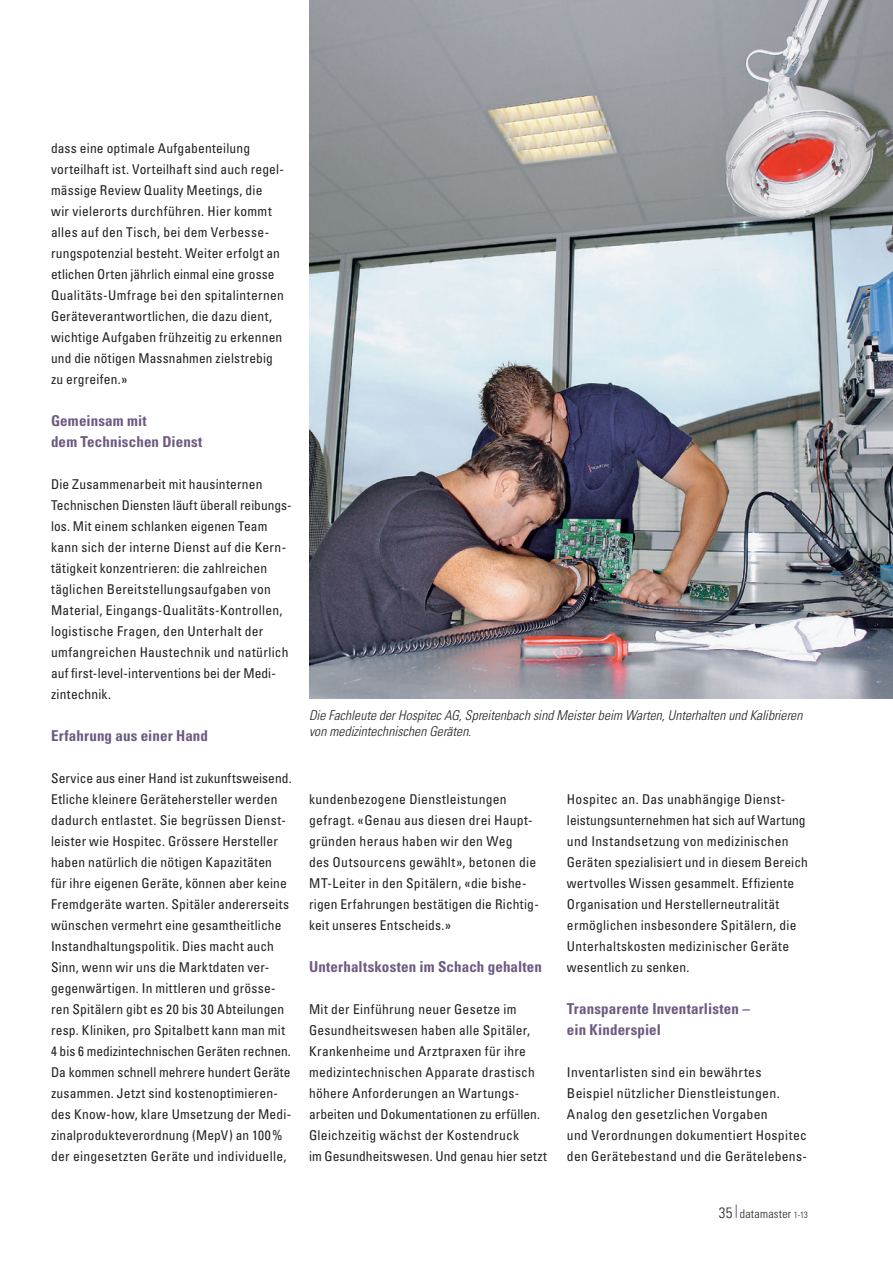
<style>
.page{position:relative;width:893px;height:1263px;background:#fff}
.page>*{position:absolute;margin:0;border:0;box-sizing:border-box;transform-origin:0 0}
.t1{font:700 condensed 15px/21px "Univers LT Std";letter-spacing:.01em;color:#6e5981}
.t2{font:condensed 13.5px/21px "Univers LT Std";letter-spacing:.02em;color:#231f20}
.t3{font:italic 300 condensed 13.5px/16.5px "Univers LT Std";letter-spacing:.005em;color:#231f20}
.t4{font:300 condensed 12px "Univers LT Std";letter-spacing:.02em;color:#231f20}
.s1{font-size:15px}
.s2{font-size:9px}
</style>
<div class="page">
<svg style="left:736px;top:1204px;width:1px;height:14px"></svg>
<img style="left:310px;top:0;width:583px;height:699px">
<p class="t2" style="left:51px;top:137px;width:234px">dass eine optimale Aufgabenteilung vorteilhaft ist. Vorteilhaft sind auch regel&shy;mässige Review Quality Meetings, die<br>wir vielerorts durchführen. Hier kommt alles auf den Tisch, bei dem Verbesse&shy;rungspotenzial besteht. Weiter erfolgt an etlichen Orten jährlich einmal eine grosse Qualitäts-Umfrage bei den spitalinternen Geräteverantwortlichen, die dazu dient, wichtige Aufgaben frühzeitig zu erkennen und die nötigen Massnahmen zielstrebig zu ergreifen.»</p>
<p class="t1" style="left:51px;top:410px;width:153px">Gemeinsam mit<br>dem Technischen Dienst</p>
<p class="t2" style="left:51px;top:473px;width:241px">Die Zusammenarbeit mit hausinternen Technischen Diensten läuft überall reibungs&shy;los. Mit einem schlanken eigenen Team kann sich der interne Dienst auf die Kern&shy;tätigkeit konzentrieren: die zahlreichen täglichen Bereitstellungsaufgaben von Material, Eingangs-Qualitäts-Kontrollen, logistische Fragen, den Unterhalt der umfangreichen Haustechnik und natürlich auf first-level-interventions bei der Medi&shy;zintechnik.</p>
<p class="t1" style="left:51px;top:725px;width:159px">Erfahrung aus einer Hand</p>
<p class="t2" style="left:51px;top:767px;width:242px">Service aus einer Hand ist zukunftsweisend.<br>Etliche kleinere Gerätehersteller werden dadurch entlastet. Sie begrüssen Dienst&shy;leister wie Hospitec. Grössere Hersteller haben natürlich die nötigen Kapazitäten<br>für ihre eigenen Geräte, können aber keine Fremdgeräte warten. Spitäler andererseits wünschen vermehrt eine gesamtheitliche Instandhaltungspolitik. Dies macht auch Sinn, wenn wir uns die Marktdaten ver&shy;gegenwärtigen. In mittleren und grösse&shy;ren Spitälern gibt es 20 bis 30 Abteilungen resp. Kliniken, pro Spitalbett kann man mit 4 bis 6 medizintechnischen Geräten rechnen.<br>Da kommen schnell mehrere hundert Geräte zusammen. Jetzt sind kostenoptimieren&shy;des Know-how, klare Umsetzung der Medi&shy;zinalprodukteverordnung (MepV) an 100% der eingesetzten Geräte und individuelle,</p>
<p class="t3" style="left:309px;top:707px;width:495px">Die Fachleute der Hospitec AG, Spreitenbach sind Meister beim Warten, Unterhalten und Kalibrieren von medizintechnischen Geräten.</p>
<p class="t2" style="left:309px;top:788px;width:230px">kundenbezogene Dienstleistungen gefragt. «Genau aus diesen drei Haupt&shy;gründen heraus haben wir den Weg<br>des Outsourcens gewählt», betonen die MT-Leiter in den Spitälern, «die bishe&shy;rigen Erfahrungen bestätigen die Richtig&shy;keit unseres Entscheids.»</p>
<p class="t1" style="left:309px;top:956px;width:235px">Unterhaltskosten im Schach gehalten</p>
<p class="t2" style="left:309px;top:998px;width:240px">Mit der Einführung neuer Gesetze im Gesundheitswesen haben alle Spitäler, Krankenheime und Arztpraxen für ihre medizintechnischen Apparate drastisch höhere Anforderungen an Wartungs&shy;arbeiten und Dokumentationen zu erfüllen.<br>Gleichzeitig wächst der Kostendruck<br>im Gesundheitswesen. Und genau hier setzt</p>
<p class="t2" style="left:567px;top:788px;width:242px">Hospitec an. Das unabhängige Dienst&shy;leistungsunternehmen hat sich auf Wartung und Instandsetzung von medizinischen Geräten spezialisiert und in diesem Bereich wertvolles Wissen gesammelt. Effiziente Organisation und Herstellerneutralität ermöglichen insbesondere Spitälern, die Unterhaltskosten medizinischer Geräte wesentlich zu senken.</p>
<p class="t1" style="left:567px;top:998px;width:184px">Transparente Inventarlisten – ein Kinderspiel</p>
<p class="t2" style="left:567px;top:1061px;width:242px">Inventarlisten sind ein bewährtes Beispiel nützlicher Dienstleistungen.<br>Analog den gesetzlichen Vorgaben<br>und Verordnungen dokumentiert Hospitec den Gerätebestand und die Gerätelebens-</p>
<p class="t4" style="left:719px;top:1206px;width:91px"><span class="s1">35</span> datamaster <span class="s2">1-13</span></p>
</div>
